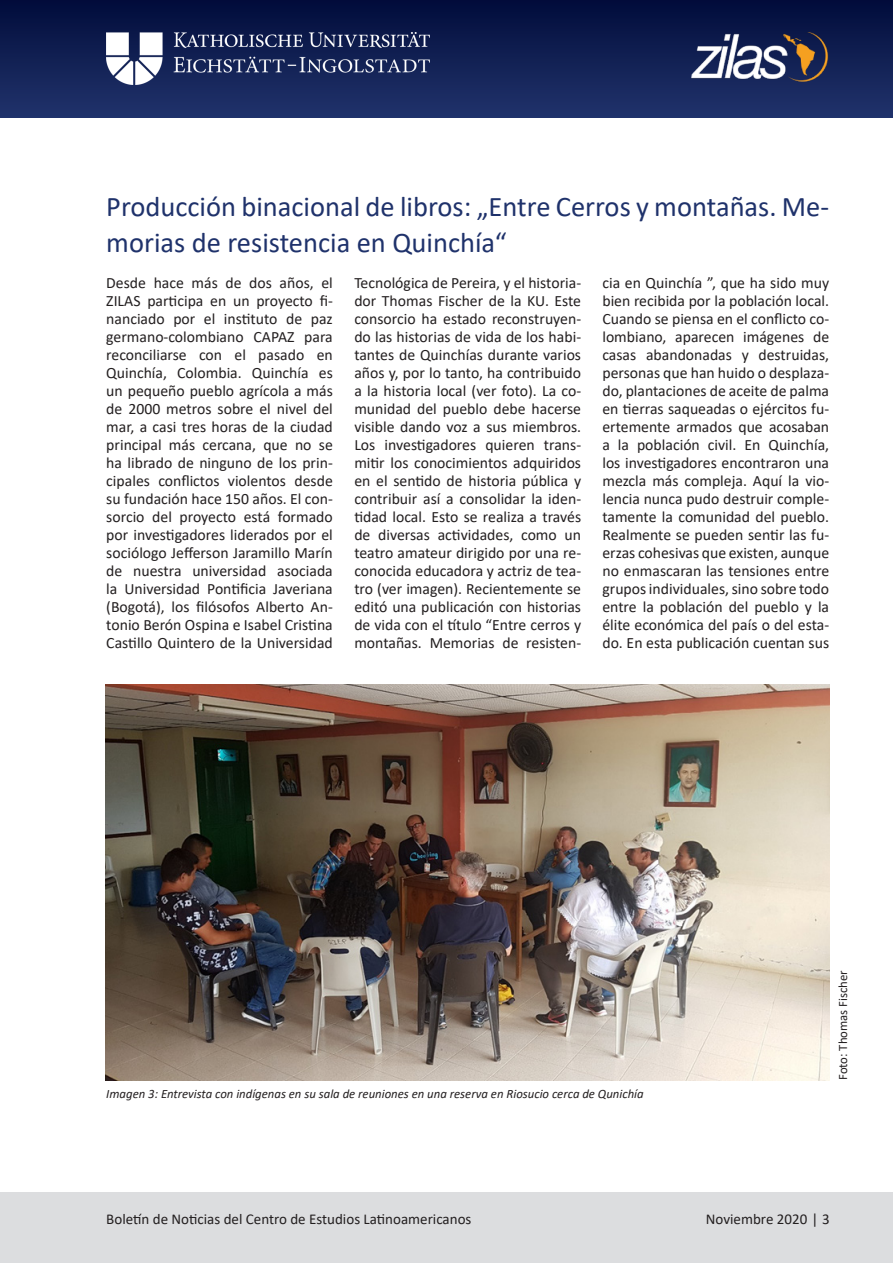
<style>
.page{position:relative;width:893px;height:1263px;background:#fff}
.page>*{position:absolute;margin:0;border:0;box-sizing:border-box;transform-origin:0 0}
.t1{font:28.5px/36px "Calibri";color:#1f326b}
.t2{font:15.75px/18px "Calibri";color:#231f20;text-align:justify}
.t3{font:15px "Calibri";color:#231f20}
.t4{font:italic 12.75px "Calibri";color:#231f20}
.t5{font:12.75px "Calibri";color:#231f20}
</style>
<div class="page">
<div style="left:0;top:0;width:893px;height:117px;background:linear-gradient(to bottom,#020d3b,#20336b)"></div>
<div style="left:0;top:1192px;width:893px;height:71px;background:#dcdddf"></div>
<img style="left:106px;top:33px;width:323px;height:52px">
<img style="left:690px;top:33px;width:139px;height:52px">
<img style="left:106px;top:684px;width:723px;height:396px">
<p class="t1" style="left:106px;top:188px;width:724px">Producción binacional de libros: „Entre Cerros y montañas. Me&shy;morias de resistencia en Quinchía“</p>
<p class="t2" style="left:106px;top:273px;width:228px">Desde hace más de dos años, el ZILAS participa en un proyecto fi&shy;nanciado por el instituto de paz germano-colombiano CAPAZ para reconciliarse con el pasado en Quinchía, Colombia. Quinchía es un pequeño pueblo agrícola a más de 2000 metros sobre el nivel del mar, a casi tres horas de la ciudad principal más cercana, que no se ha librado de ninguno de los prin&shy;cipales conflictos violentos desde su fundación hace 150 años. El con&shy;sorcio del proyecto está formado por investigadores liderados por el sociólogo Jefferson Jaramillo Marín de nuestra universidad asociada la Universidad Pontificia Javeriana (Bogotá), los filósofos Alberto An&shy;tonio Berón Ospina e Isabel Cristina Castillo Quintero de la Universidad</p>
<p class="t2" style="left:354px;top:273px;width:228px">Tecnológica de Pereira, y el historia&shy;dor Thomas Fischer de la KU. Este consorcio ha estado reconstruyen&shy;do las historias de vida de los habi&shy;tantes de Quinchías durante varios años y, por lo tanto, ha contribuido a la historia local (ver foto). La co&shy;munidad del pueblo debe hacerse visible dando voz a sus miembros.<br>Los investigadores quieren trans&shy;mitir los conocimientos adquiridos en el sentido de historia pública y contribuir así a consolidar la iden&shy;tidad local. Esto se realiza a través de diversas actividades, como un teatro amateur dirigido por una re&shy;conocida educadora y actriz de tea&shy;tro (ver imagen). Recientemente se editó una publicación con historias de vida con el título “Entre cerros y montañas. Memorias de resisten-</p>
<p class="t2" style="left:602px;top:273px;width:228px">cia en Quinchía ”, que ha sido muy bien recibida por la población local.<br>Cuando se piensa en el conflicto co&shy;lombiano, aparecen imágenes de casas abandonadas y destruidas, personas que han huido o desplaza&shy;do, plantaciones de aceite de palma en tierras saqueadas o ejércitos fu&shy;ertemente armados que acosaban a la población civil. En Quinchía, los investigadores encontraron una mezcla más compleja. Aquí la vio&shy;lencia nunca pudo destruir comple&shy;tamente la comunidad del pueblo.<br>Realmente se pueden sentir las fu&shy;erzas cohesivas que existen, aunque no enmascaran las tensiones entre grupos individuales, sino sobre todo entre la población del pueblo y la élite económica del país o del esta&shy;do. En esta publicación cuentan sus</p>
<p class="t4" style="left:106px;top:1085px;width:539px">Imagen 3: Entrevista con indígenas en su sala de reuniones en una reserva en Riosucio cerca de Qunichía</p>
<p class="t3" style="left:106px;top:1209px;width:367px">Boletín de Noticias del Centro de Estudios Latinoamericanos</p>
<p class="t5" style="left:834px;top:1080px;width:111px;rotate:-90deg">Foto: Thomas Fischer</p>
<p class="t3" style="left:706px;top:1209px;width:126px">Noviembre 2020 | 3</p>
</div>
